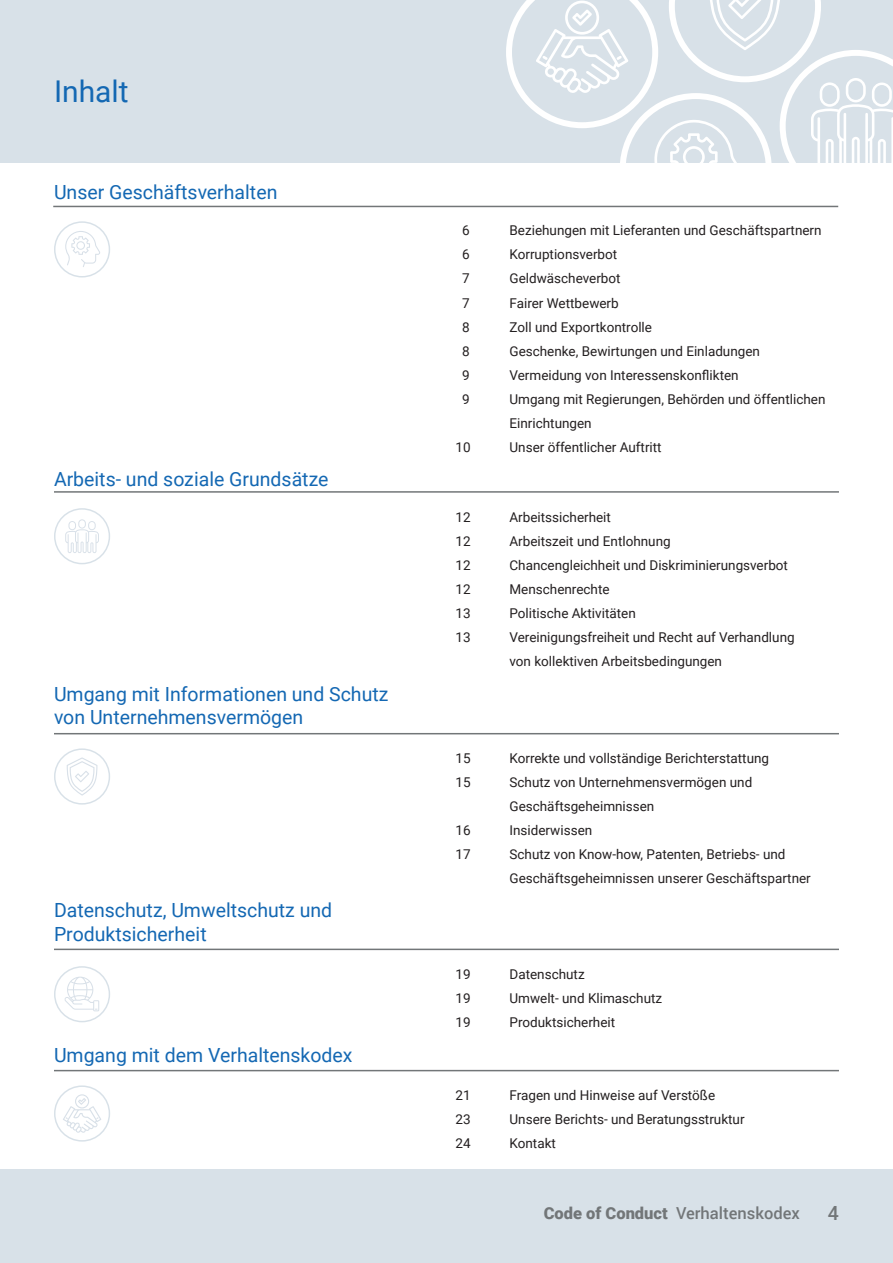
<style>
.page{position:relative;width:893px;height:1263px;background:#d8e1e8}
.page>*{position:absolute;margin:0;border:0;box-sizing:border-box;transform-origin:0 0}
.t1{font:30px "Roboto";color:#1468b3}
.t2{font:19.5px/23.4px "Roboto";color:#1468b3}
.t3{font:500 19.5px "Roboto";color:#727678}
.t4{font:500 16.5px "Roboto";color:#727678}
.t5{font:13.5px/24px "Roboto";color:#231f20}
.s1{font-weight:900}
</style>
<div class="page">
<svg style="left:506px;top:0;width:387px;height:163px"></svg>
<div style="left:0;top:163px;width:893px;height:1005px;background:#fff"></div>
<hr style="left:54px;top:491px;width:785px;height:2px;background:#727678">
<hr style="left:53px;top:206px;width:785px;height:1px;background:#727678">
<hr style="left:54px;top:733px;width:785px;height:1px;background:#727678">
<hr style="left:54px;top:949px;width:785px;height:1px;background:#727678">
<hr style="left:54px;top:1070px;width:785px;height:1px;background:#727678">
<svg style="left:64px;top:977px;width:35px;height:34px"></svg>
<div style="left:54px;top:966px;width:56px;height:56px;border:1px solid #d8e1e8;border-radius:50%"></div>
<svg style="left:65px;top:519px;width:34px;height:34px"></svg>
<div style="left:54px;top:508px;width:56px;height:56px;border:1px solid #d8e1e8;border-radius:50%"></div>
<svg style="left:65px;top:231px;width:35px;height:36px"></svg>
<div style="left:54px;top:221px;width:56px;height:56px;border:1px solid #d8e1e8;border-radius:50%"></div>
<svg style="left:67px;top:757px;width:30px;height:39px"></svg>
<div style="left:54px;top:748px;width:56px;height:57px;border:1px solid #d8e1e8;border-radius:50%"></div>
<svg style="left:63px;top:1094px;width:38px;height:39px"></svg>
<div style="left:54px;top:1085px;width:56px;height:56px;border:1px solid #d8e1e8;border-radius:50%"></div>
<p class="t1" style="left:54px;top:70px;width:76px">Inhalt</p>
<p class="t2" style="left:54px;top:180px;width:225px">Unser Geschäftsverhalten</p>
<p class="t2" style="left:54px;top:466px;width:276px">Arbeits- und soziale Grundsätze</p>
<p class="t2" style="left:54px;top:681px;width:336px">Umgang mit Informationen und Schutz von Unternehmensvermögen</p>
<p class="t2" style="left:54px;top:898px;width:280px">Datenschutz, Umweltschutz und<br>Produktsicherheit</p>
<p class="t2" style="left:54px;top:1042px;width:300px">Umgang mit dem Verhaltenskodex</p>
<p class="t5" style="left:462px;top:218px;width:9px">6</p>
<p class="t5" style="left:509px;top:218px;width:314px">Beziehungen mit Lieferanten und Geschäftspartnern</p>
<p class="t5" style="left:462px;top:242px;width:9px">6</p>
<p class="t5" style="left:509px;top:242px;width:109px">Korruptionsverbot</p>
<p class="t5" style="left:462px;top:266px;width:9px">7</p>
<p class="t5" style="left:509px;top:266px;width:113px">Geldwäscheverbot</p>
<p class="t5" style="left:462px;top:290px;width:9px">7</p>
<p class="t5" style="left:509px;top:290px;width:111px">Fairer Wettbewerb</p>
<p class="t5" style="left:462px;top:314px;width:9px">8</p>
<p class="t5" style="left:509px;top:314px;width:144px">Zoll und Exportkontrolle</p>
<p class="t5" style="left:462px;top:338px;width:9px">8</p>
<p class="t5" style="left:509px;top:338px;width:252px">Geschenke, Bewirtungen und Einladungen</p>
<p class="t5" style="left:462px;top:362px;width:9px">9</p>
<p class="t5" style="left:509px;top:362px;width:231px">Vermeidung von Interessenskonflikten</p>
<p class="t5" style="left:462px;top:386px;width:9px">9</p>
<p class="t5" style="left:509px;top:386px;width:317px">Umgang mit Regierungen, Behörden und öffentlichen<br>Einrichtungen</p>
<p class="t5" style="left:455px;top:434px;width:17px">10</p>
<p class="t5" style="left:509px;top:434px;width:154px">Unser öffentlicher Auftritt</p>
<p class="t5" style="left:455px;top:505px;width:17px">12</p>
<p class="t5" style="left:509px;top:505px;width:103px">Arbeitssicherheit</p>
<p class="t5" style="left:455px;top:529px;width:17px">12</p>
<p class="t5" style="left:509px;top:529px;width:163px">Arbeitszeit und Entlohnung</p>
<p class="t5" style="left:455px;top:553px;width:17px">12</p>
<p class="t5" style="left:509px;top:553px;width:280px">Chancengleichheit und Diskriminierungsverbot</p>
<p class="t5" style="left:455px;top:577px;width:17px">12</p>
<p class="t5" style="left:509px;top:577px;width:102px">Menschenrechte</p>
<p class="t5" style="left:455px;top:601px;width:17px">13</p>
<p class="t5" style="left:509px;top:601px;width:128px">Politische Aktivitäten</p>
<p class="t5" style="left:455px;top:625px;width:17px">13</p>
<p class="t5" style="left:509px;top:625px;width:287px">Vereinigungsfreiheit und Recht auf Verhandlung von kollektiven Arbeitsbedingungen</p>
<p class="t5" style="left:455px;top:745px;width:17px">15</p>
<p class="t5" style="left:509px;top:745px;width:261px">Korrekte und vollständige Berichterstattung</p>
<p class="t5" style="left:455px;top:769px;width:17px">15</p>
<p class="t5" style="left:509px;top:769px;width:244px">Schutz von Unternehmensvermögen und<br>Geschäftsgeheimnissen</p>
<p class="t5" style="left:455px;top:817px;width:17px">16</p>
<p class="t5" style="left:509px;top:817px;width:84px">Insiderwissen</p>
<p class="t5" style="left:455px;top:841px;width:17px">17</p>
<p class="t5" style="left:509px;top:841px;width:303px">Schutz von Know-how, Patenten, Betriebs- und<br>Geschäftsgeheimnissen unserer Geschäftspartner</p>
<p class="t5" style="left:455px;top:962px;width:17px">19</p>
<p class="t5" style="left:509px;top:962px;width:77px">Datenschutz</p>
<p class="t5" style="left:455px;top:986px;width:17px">19</p>
<p class="t5" style="left:509px;top:986px;width:154px">Umwelt- und Klimaschutz</p>
<p class="t5" style="left:455px;top:1010px;width:17px">19</p>
<p class="t5" style="left:509px;top:1010px;width:107px">Produktsicherheit</p>
<p class="t5" style="left:455px;top:1082px;width:17px">21</p>
<p class="t5" style="left:509px;top:1082px;width:207px">Fragen und Hinweise auf Verstöße</p>
<p class="t5" style="left:455px;top:1106px;width:17px">23</p>
<p class="t5" style="left:509px;top:1106px;width:237px">Unsere Berichts- und Beratungsstruktur</p>
<p class="t5" style="left:455px;top:1130px;width:17px">24</p>
<p class="t5" style="left:509px;top:1130px;width:48px">Kontakt</p>
<p class="t4" style="left:544px;top:1202px;width:258px"><span class="s1">Code of Conduct</span> Verhaltenskodex</p>
<p class="t3" style="left:828px;top:1199px;width:13px">4</p>
</div>
